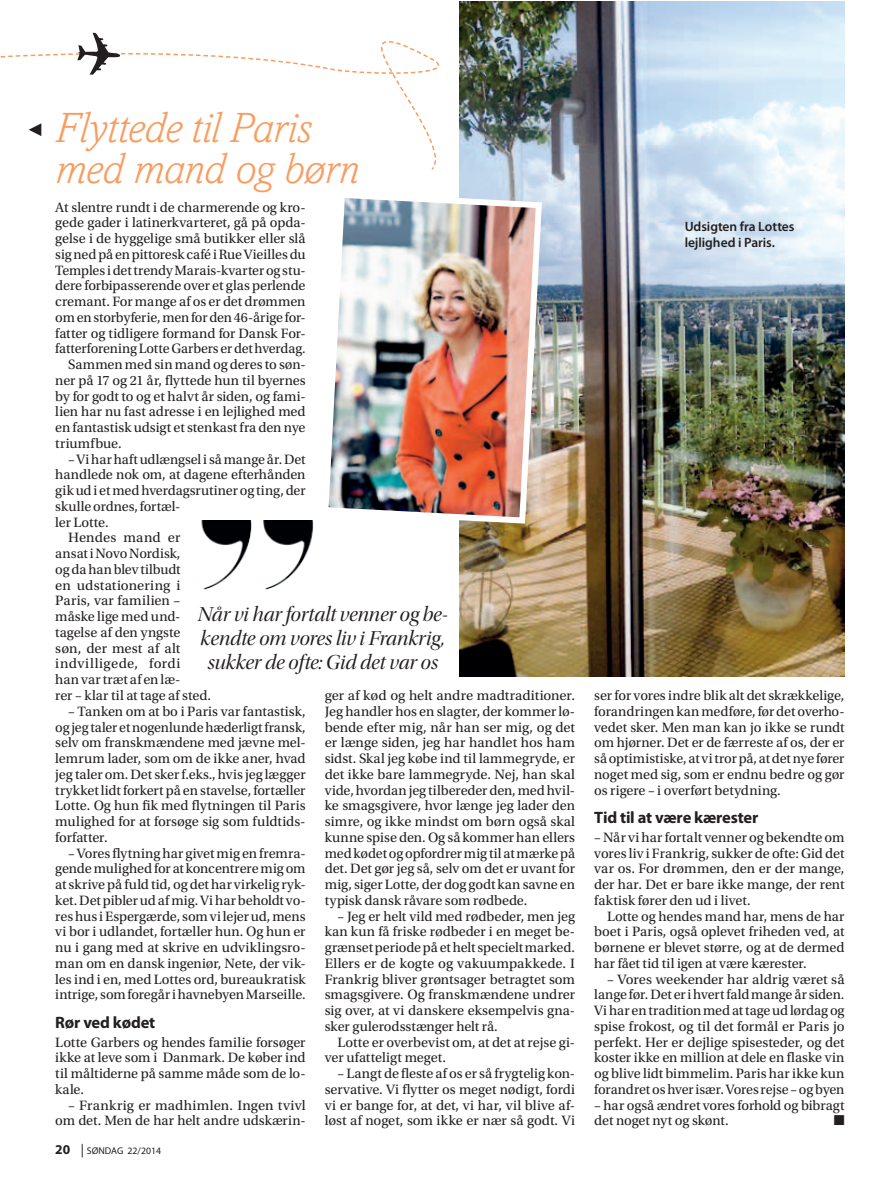
<style>
.page{position:relative;width:885px;height:1191px;background:#fff}
.page>*{position:absolute;margin:0;border:0;box-sizing:border-box;transform-origin:0 0}
.t1{font:italic 300 43.5px/40.5px "Amasis MT Std";letter-spacing:-.01em;color:#f89d61}
.t2{font:21px/24px "Utopia Std Disp It";letter-spacing:-.01em;color:#231f20;text-align:center}
.t3{font:700 16.5px "Myriad Pro";letter-spacing:-.01em;color:#231f20}
.t4{font:14.25px/15.8px "Utopia Std";letter-spacing:-.005em;color:#231f20;text-align:justify}
.t5{font:14.25px "Utopia Std";letter-spacing:.02em;color:#231f20}
.t6{font:14.25px "Utopia Std";letter-spacing:.03em;color:#231f20}
.t7{font:14.25px "Zapf Dingbats Std";color:#231f20}
.t8{font:600 13.5px/15.8px "Myriad Pro";letter-spacing:-.005em;color:#231f20}
.t9{font:9.75px "Myriad Pro";color:#231f20}
.s1{font-weight:700;font-size:13.5px}
.s2{font-size:13.5px}
</style>
<div class="page">
<img style="left:459px;top:1px;width:385px;height:675px">
<img style="left:328px;top:189px;width:217px;height:338px">
<img style="left:201px;top:521px;width:113px;height:69px">
<svg style="left:0;top:40px;width:440px;height:128px"></svg>
<h1 class="t1" style="left:55px;top:109px;width:305px">Flyttede til Paris med mand og børn</h1>
<p class="t4" style="left:55px;top:199px;width:252px">At slentre rundt i de charmerende og kro-</p>
<p class="t4" style="left:55px;top:215px;width:252px">gede gader i latinerkvarteret, gå på opda-</p>
<p class="t4" style="left:55px;top:231px;width:252px">gelse i de hyggelige små butikker eller slå</p>
<p class="t4" style="left:55px;top:247px;width:252px">sig ned på en pittoresk café i Rue Vieilles du</p>
<p class="t4" style="left:55px;top:262px;width:252px">Temples i det trendy Marais-kvarter og stu-</p>
<p class="t4" style="left:55px;top:278px;width:252px">dere forbipasserende over et glas perlende</p>
<p class="t4" style="left:55px;top:294px;width:252px">cremant. For mange af os er det drømmen</p>
<p class="t4" style="left:55px;top:310px;width:252px">om en storbyferie, men for den 46-årige for-</p>
<p class="t4" style="left:55px;top:325px;width:252px">fatter og tidligere formand for Dansk For-</p>
<p class="t4" style="left:55px;top:341px;width:252px">fatterforening Lotte Garbers er det hverdag.</p>
<p class="t4" style="left:68px;top:357px;width:239px">Sammen med sin mand og deres to søn-</p>
<p class="t4" style="left:55px;top:373px;width:252px">ner på 17 og 21 år, flyttede hun til byernes</p>
<p class="t4" style="left:55px;top:388px;width:252px">by for godt to og et halvt år siden, og fami-</p>
<p class="t4" style="left:55px;top:404px;width:252px">lien har nu fast adresse i en lejlighed med</p>
<p class="t4" style="left:55px;top:420px;width:252px">en fantastisk udsigt et stenkast fra den nye</p>
<p class="t5" style="left:55px;top:435px;width:68px">triumfbue.</p>
<p class="t4" style="left:68px;top:451px;width:239px">– Vi har haft udlængsel i så mange år. Det</p>
<p class="t4" style="left:55px;top:467px;width:252px">handlede nok om, at dagene efterhånden</p>
<p class="t4" style="left:55px;top:483px;width:252px">gik ud i et med hverdagsrutiner og ting, der</p>
<p class="t4" style="left:55px;top:499px;width:127px">skulle ordnes, fortæl-</p>
<p class="t4" style="left:55px;top:514px;width:55px">ler Lotte.</p>
<p class="t4" style="left:68px;top:530px;width:114px">Hendes mand er</p>
<p class="t4" style="left:55px;top:546px;width:127px">ansat i Novo Nordisk,</p>
<p class="t4" style="left:55px;top:562px;width:127px">og da han blev tilbudt</p>
<p class="t4" style="left:55px;top:577px;width:127px">en udstationering i</p>
<p class="t5" style="left:55px;top:593px;width:127px">Paris, var familien –</p>
<p class="t4" style="left:55px;top:609px;width:127px">måske lige med und-</p>
<p class="t4" style="left:55px;top:625px;width:127px">tagelse af den yngste</p>
<p class="t4" style="left:55px;top:640px;width:127px">søn, der mest af alt</p>
<p class="t6" style="left:55px;top:656px;width:127px">indvilligede, fordi</p>
<p class="t4" style="left:55px;top:672px;width:127px">han var træt af en læ-</p>
<p class="t4" style="left:55px;top:688px;width:157px">rer – klar til at tage af sted.</p>
<p class="t4" style="left:55px;top:703px;width:252px;text-indent:13px">– Tanken om at bo i Paris var fantastisk, og jeg taler et nogenlunde hæderligt fransk, selv om franskmændene med jævne mel&shy;lemrum lader, som om de ikke aner, hvad jeg taler om. Det sker f.eks., hvis jeg lægger trykket lidt forkert på en stavelse, fortæller Lotte. Og hun fik med flytningen til Paris mulighed for at forsøge sig som fuldtids&shy;forfatter.</p>
<p class="t4" style="left:55px;top:845px;width:252px;text-indent:13px">– Vores flytning har givet mig en fremra&shy;gende mulighed for at koncentrere mig om at skrive på fuld tid, og det har virkelig ryk&shy;ket. Det pibler ud af mig. Vi har beholdt vo&shy;res hus i Espergærde, som vi lejer ud, mens vi bor i udlandet, fortæller hun. Og hun er nu i gang med at skrive en udviklingsro&shy;man om en dansk ingeniør, Nete, der vik&shy;les ind i en, med Lottes ord, bureaukratisk intrige, som foregår i havnebyen Marseille.</p>
<p class="t3" style="left:55px;top:1011px;width:101px">Rør ved kødet</p>
<p class="t4" style="left:55px;top:1034px;width:252px">Lotte Garbers og hendes familie forsøger ikke at leve som i Danmark. De køber ind til måltiderne på samme måde som de lo&shy;kale.</p>
<p class="t4" style="left:55px;top:1097px;width:252px;text-align:right">– Frankrig er madhimlen. Ingen tvivl om det. Men de har helt andre udskærin-</p>
<h2 class="t2" style="left:197px;top:603px;width:252px">Når vi har fortalt venner og be&shy;kendte om vores liv i Frankrig, sukker de ofte: Gid det var os</h2>
<p class="t4" style="left:325px;top:688px;width:252px">ger af kød og helt andre madtraditioner.<br>Jeg handler hos en slagter, der kommer lø&shy;bende efter mig, når han ser mig, og det er længe siden, jeg har handlet hos ham sidst. Skal jeg købe ind til lammegryde, er det ikke bare lammegryde. Nej, han skal vide, hvordan jeg tilbereder den, med hvil&shy;ke smagsgivere, hvor længe jeg lader den simre, og ikke mindst om børn også skal kunne spise den. Og så kommer han ellers med kødet og opfordrer mig til at mærke på det. Det gør jeg så, selv om det er uvant for mig, siger Lotte, der dog godt kan savne en typisk dansk råvare som rødbede.</p>
<p class="t4" style="left:325px;top:908px;width:252px;text-indent:13px">– Jeg er helt vild med rødbeder, men jeg kan kun få friske rødbeder i en meget be&shy;grænset periode på et helt specielt marked.<br>Ellers er de kogte og vakuumpakkede. I Frankrig bliver grøntsager betragtet som smagsgivere. Og franskmændene undrer sig over, at vi danskere eksempelvis gna&shy;sker gulerodsstænger helt rå.</p>
<p class="t4" style="left:325px;top:1034px;width:252px;text-indent:13px">Lotte er overbevist om, at det at rejse gi&shy;ver ufatteligt meget.</p>
<p class="t4" style="left:325px;top:1066px;width:252px;text-indent:13px">– Langt de fleste af os er så frygtelig kon&shy;servative. Vi flytter os meget nødigt, fordi vi er bange for, at det, vi har, vil blive af&shy;løst af noget, som ikke er nær så godt. Vi</p>
<p class="t9" style="left:55px;top:1145px;width:107px"><span class="s1">20</span> <span class="s2">|</span> SØNDAG 22/2014</p>
<p class="t8" style="left:684px;top:218px;width:111px">Udsigten fra Lottes lejlighed i Paris.</p>
<p class="t4" style="left:594px;top:688px;width:252px">ser for vores indre blik alt det skrækkelige, forandringen kan medføre, før det overho&shy;vedet sker. Men man kan jo ikke se rundt om hjørner. Det er de færreste af os, der er så optimistiske, at vi tror på, at det nye fører noget med sig, som er endnu bedre og gør os rigere – i overført betydning.</p>
<p class="t3" style="left:594px;top:806px;width:165px">Tid til at være kærester</p>
<p class="t4" style="left:594px;top:829px;width:252px">– Når vi har fortalt venner og bekendte om vores liv i Frankrig, sukker de ofte: Gid det var os. For drømmen, den er der mange, der har. Det er bare ikke mange, der rent faktisk fører den ud i livet.</p>
<p class="t4" style="left:594px;top:908px;width:252px;text-indent:13px">Lotte og hendes mand har, mens de har boet i Paris, også oplevet friheden ved, at børnene er blevet større, og at de dermed har fået tid til igen at være kærester.</p>
<p class="t4" style="left:594px;top:971px;width:252px;text-indent:13px">– Vores weekender har aldrig været så lange før. Det er i hvert fald mange år siden.<br>Vi har en tradition med at tage ud lørdag og spise frokost, og til det formål er Paris jo perfekt. Her er dejlige spisesteder, og det koster ikke en million at dele en flaske vin og blive lidt bimmelim. Paris har ikke kun forandret os hver især. Vores rejse – og byen</p>
<p class="t4" style="left:594px;top:1097px;width:252px">– har også ændret vores forhold og bibragt det noget nyt og skønt.</p>
<p class="t7" style="left:833px;top:1113px;width:12px">■</p>
</div>
